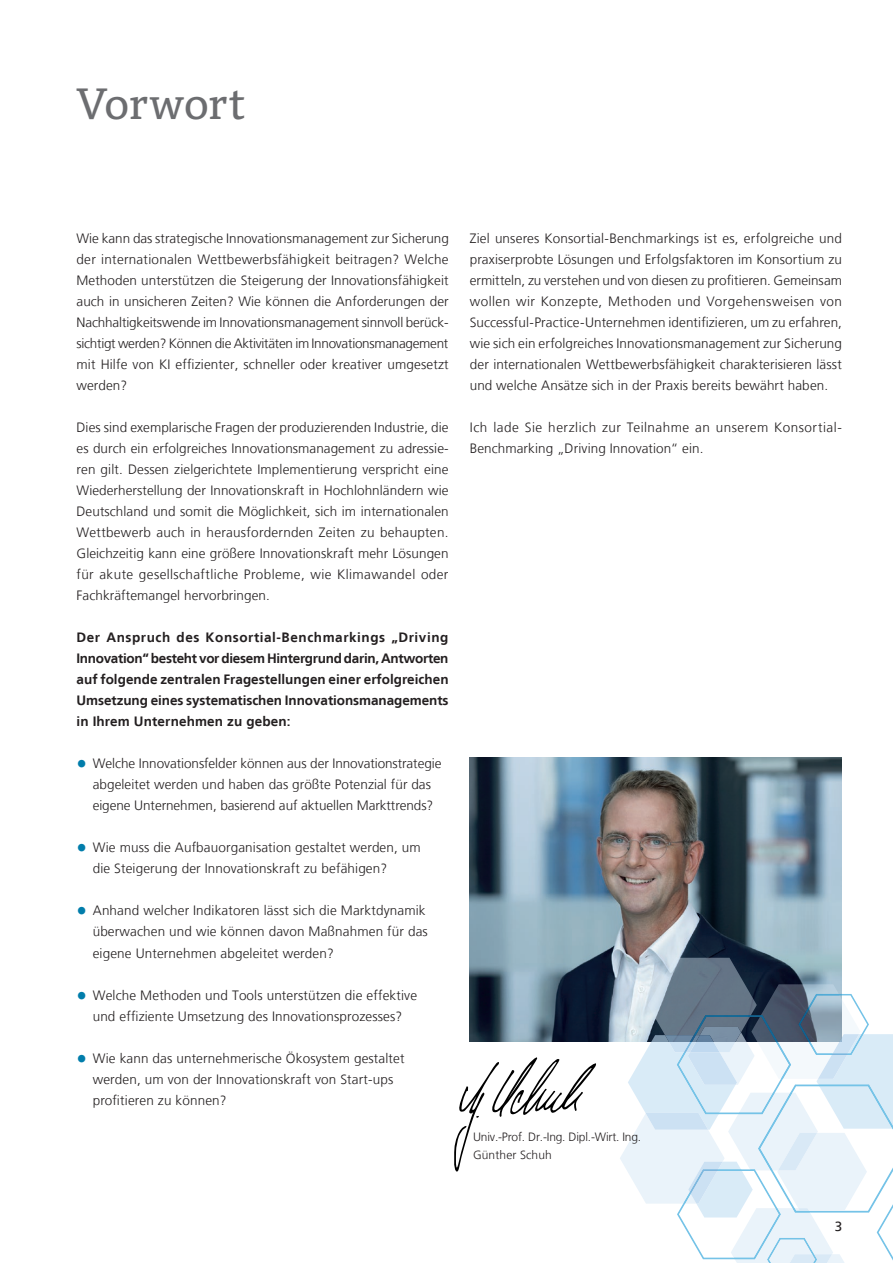
<style>
.page{position:relative;width:893px;height:1263px;background:#fff}
.page>*{position:absolute;margin:0;border:0;box-sizing:border-box;transform-origin:0 0}
.t1{font:45px "Mundo Serif";letter-spacing:-.01em;color:#6c6d70}
.t2{font:300 13.5px/21px "Frutiger LT";letter-spacing:.01em;color:#231f20;text-align:justify}
.t3{font:700 13.5px/21px "Frutiger LT";letter-spacing:-.005em;color:#231f20;text-align:justify}
.t4{font:300 13.5px/21px "Frutiger LT";letter-spacing:.03em;color:#231f20}
.t5{font:13.5px "Frutiger LT";color:#231f20}
.t6{font:300 12px/18px "Frutiger LT";letter-spacing:-.015em;color:#231f20}
.s1{font-size:21px;color:#017dab}
</style>
<div class="page">
<img style="left:470px;top:757px;width:372px;height:284px">
<svg style="left:620px;top:958px;width:273px;height:305px"></svg>
<svg style="left:454px;top:1057px;width:142px;height:114px"></svg>
<h1 class="t1" style="left:77px;top:73px;width:170px">Vorwort</h1>
<p class="t2" style="left:77px;top:228px;width:374px">Wie kann das strategische Innovationsmanagement zur Sicherung der internationalen Wettbewerbsfähigkeit beitragen? Welche Methoden unterstützen die Steigerung der Innovationsfähigkeit auch in unsicheren Zeiten? Wie können die Anforderungen der Nachhaltigkeitswende im Innovationsmanagement sinnvoll berück&shy;sichtigt werden? Können die Aktivitäten im Innovationsmanagement mit Hilfe von KI effizienter, schneller oder kreativer umgesetzt werden?</p>
<p class="t2" style="left:77px;top:417px;width:374px">Dies sind exemplarische Fragen der produzierenden Industrie, die es durch ein erfolgreiches Innovationsmanagement zu adressie&shy;ren gilt. Dessen zielgerichtete Implementierung verspricht eine Wiederherstellung der Innovationskraft in Hochlohnländern wie Deutschland und somit die Möglichkeit, sich im internationalen Wettbewerb auch in herausfordernden Zeiten zu behaupten.<br>Gleichzeitig kann eine größere Innovationskraft mehr Lösungen für akute gesellschaftliche Probleme, wie Klimawandel oder Fachkräftemangel hervorbringen.</p>
<p class="t3" style="left:77px;top:627px;width:374px">Der Anspruch des Konsortial-Benchmarkings „Driving Innovation“ besteht vor diesem Hintergrund darin, Antworten auf folgende zentralen Fragestellungen einer erfolgreichen Umsetzung eines systematischen Innovationsmanagements in Ihrem Unternehmen zu geben:</p>
<p class="t2" style="left:77px;top:753px;width:366px;text-align:center"><span class="s1">•</span> Welche Innovationsfelder können aus der Innovationstrategie abgeleitet werden und haben das größte Potenzial für das eigene Unternehmen, basierend auf aktuellen Markttrends?</p>
<p class="t2" style="left:93px;top:837px;width:330px;text-indent:-16px"><span class="s1">•</span> Wie muss die Aufbauorganisation gestaltet werden, um die Steigerung der Innovationskraft zu befähigen?</p>
<p class="t2" style="left:93px;top:900px;width:337px;text-align:left;text-indent:-16px"><span class="s1">•</span> Anhand welcher Indikatoren lässt sich die Marktdynamik überwachen und wie können davon Maßnahmen für das eigene Unternehmen abgeleitet werden?</p>
<p class="t2" style="left:77px;top:984px;width:342px;text-align:center"><span class="s1">•</span> Welche Methoden und Tools unterstützen die effektive und effiziente Umsetzung des Innovationsprozesses?</p>
<p class="t2" style="left:93px;top:1047px;width:313px;text-align:left;text-indent:-16px"><span class="s1">•</span> Wie kann das unternehmerische Ökosystem gestaltet werden, um von der Innovationskraft von Start-ups profitieren zu können?</p>
<p class="t2" style="left:470px;top:228px;width:374px">Ziel unseres Konsortial-Benchmarkings ist es, erfolgreiche und praxiserprobte Lösungen und Erfolgsfaktoren im Konsortium zu ermitteln, zu verstehen und von diesen zu profitieren. Gemeinsam wollen wir Konzepte, Methoden und Vorgehensweisen von Successful-Practice-Unternehmen identifizieren, um zu erfahren, wie sich ein erfolgreiches Innovationsmanagement zur Sicherung der internationalen Wettbewerbsfähigkeit charakterisieren lässt und welche Ansätze sich in der Praxis bereits bewährt haben.</p>
<p class="t4" style="left:470px;top:417px;width:374px">Ich lade Sie herzlich zur Teilnahme an unserem Konsortial-<br>Benchmarking „Driving Innovation“ ein.</p>
<p class="t6" style="left:473px;top:1128px;width:170px">Univ.-Prof. Dr.-Ing. Dipl.-Wirt. Ing.<br>Günther Schuh</p>
<p class="t5" style="left:835px;top:1218px;width:9px">3</p>
</div>
